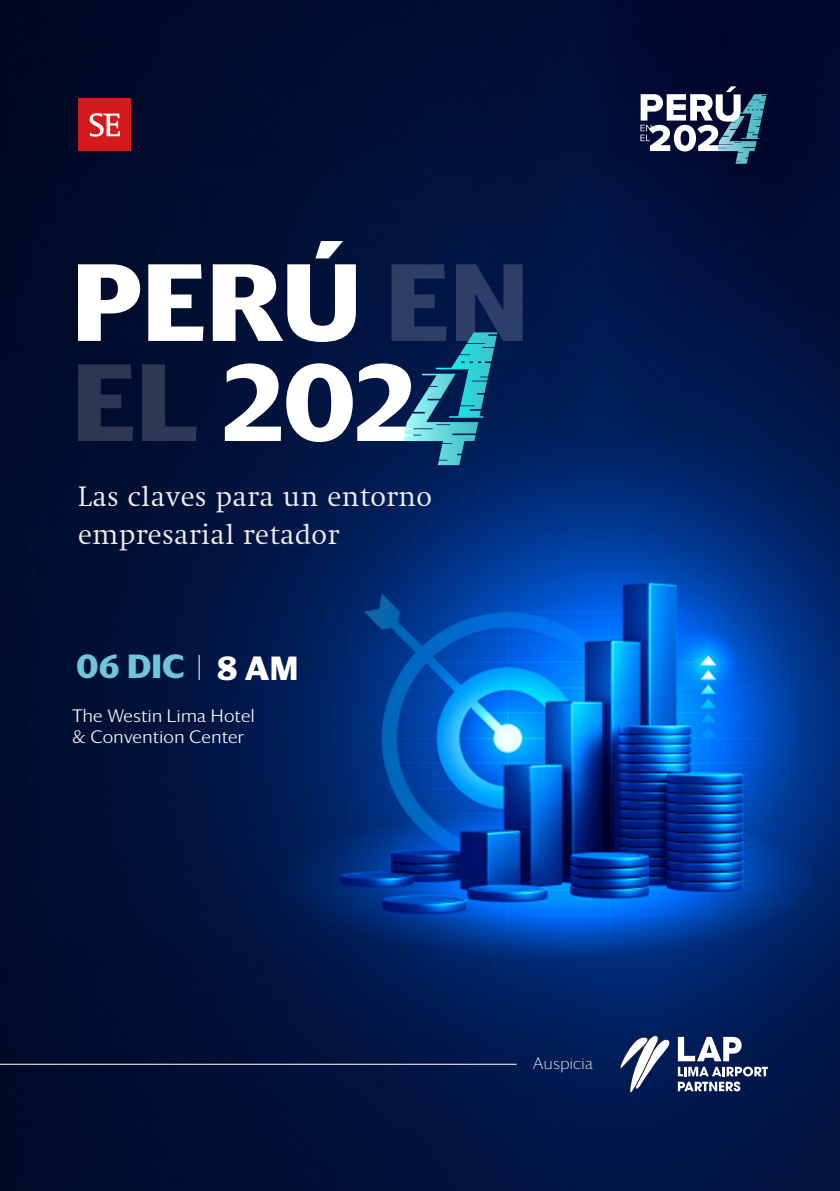
<style>
.page{position:relative;width:840px;height:1191px;background:#fff}
.page>*{position:absolute;margin:0;border:0;box-sizing:border-box;transform-origin:0 0}
.t1{font:700 106.6px/100px "Darby Sans";letter-spacing:-.01em;color:#fff}
.t2{font:700 32.6px "Darby Sans";color:#6ec6d8}
.t3{font:300 28.6px/38.8px "Swift LT Std";letter-spacing:.02em;color:#efeded}
.t4{font:300 17.6px/21px "Darby Sans";letter-spacing:.02em;color:#fff}
.t5{font:200 16px "Darby Sans";letter-spacing:.02em;color:#fff}
.s1{color:rgb(255 255 255/.18)}
.s2{color:rgb(76 231 255/0)}
.s3{color:#fff}
</style>
<div class="page">
<img style="left:0;top:0;width:839px;height:1191px">
<svg style="left:198px;top:655px;width:1px;height:25px"></svg>
<svg style="left:640px;top:86px;width:126px;height:78px"></svg>
<div style="left:78px;top:98px;width:53px;height:53px;background:#d4191d"></div>
<svg style="left:90px;top:113px;width:30px;height:24px"></svg>
<svg style="left:403px;top:332px;width:94px;height:133px;background:#1f6184"></svg>
<hr style="left:0;top:1064px;width:516px;height:1px;background:#fff">
<svg style="left:619px;top:1027px;width:50px;height:67px"></svg>
<svg style="left:677px;top:1037px;width:90px;height:54px"></svg>
<h1 class="t1" style="left:72px;top:247px;width:457px">PERÚ <span class="s1">EN<br>EL</span> 202<span class="s2">4</span></h1>
<p class="t3" style="left:78px;top:477px;width:355px">Las claves para un entorno empresarial retador</p>
<p class="t2" style="left:76px;top:641px;width:223px">06 DIC <span class="s3">8 AM</span></p>
<p class="t4" style="left:72px;top:704px;width:184px">The Westin Lima Hotel &amp; Convention Center</p>
<p class="t5" style="left:532px;top:1052px;width:61px">Auspicia</p>
</div>
